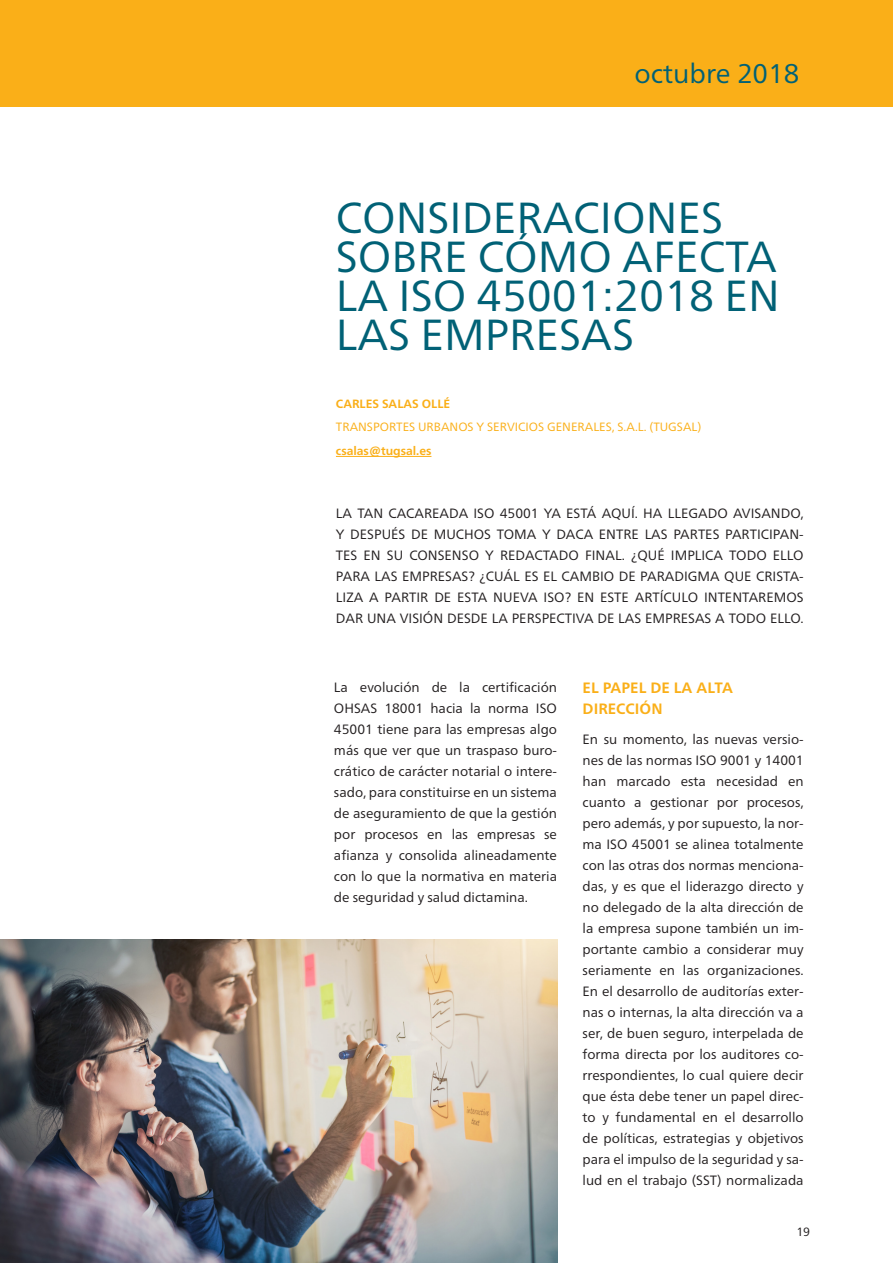
<style>
.page{position:relative;width:893px;height:1263px;background:#fff}
.page>*{position:absolute;margin:0;border:0;box-sizing:border-box;transform-origin:0 0}
._1_TITULO_ARTICULOS{font:43.5px/39px "Frutiger Neue LT Pro";color:#016176}
.t1{font:27px "Frutiger Neue LT Pro";color:#016176}
.t2{font:700 15px/21px "Frutiger Neue LT Pro";letter-spacing:.005em;color:#faaf18}
.t3{font:13.5px/21px "Frutiger Neue LT Pro";color:#231f20;text-align:justify}
._2-AUTOR{font:12px "Frutiger Neue LT Pro";color:#faaf18}
._2-AUTOR-2{font:700 12px "Frutiger Neue LT Pro";color:#faaf18}
.t4{font:12px "Frutiger Neue LT Pro";color:#231f20}
</style>
<div class="page">
<div style="left:0;top:0;width:893px;height:106px;background:#faaf18"></div>
<hr style="left:336px;top:456px;width:95px;height:1px;background:#faaf18">
<img style="left:0;top:939px;width:557px;height:324px">
<h2 class="t1" style="left:634px;top:57px;width:166px">octubre 2018</h2>
<p class="_1_TITULO_ARTICULOS" style="left:336px;top:198px;width:446px">CONSIDERACIONES<br>SOBRE CÓMO AFECTA<br>LA ISO 45001:2018 EN<br>LAS EMPRESAS</p>
<p class="_2-AUTOR-2" style="left:336px;top:396px;width:116px">CARLES SALAS OLLÉ</p>
<p class="_2-AUTOR" style="left:336px;top:419px;width:367px">TRANSPORTES URBANOS Y SERVICIOS GENERALES, S.A.L. (TUGSAL)</p>
<p class="_2-AUTOR-2" style="left:336px;top:444px;width:97px">csalas@tugsal.es</p>
<p class="t3" style="left:336px;top:502px;width:469px">LA TAN CACAREADA ISO 45001 YA ESTÁ AQUÍ. HA LLEGADO AVISANDO, Y DESPUÉS DE MUCHOS TOMA Y DACA ENTRE LAS PARTES PARTICIPAN-TES EN SU CONSENSO Y REDACTADO FINAL. ¿QUÉ IMPLICA TODO ELLO PARA LAS EMPRESAS? ¿CUÁL ES EL CAMBIO DE PARADIGMA QUE CRISTA-LIZA A PARTIR DE ESTA NUEVA ISO? EN ESTE ARTÍCULO INTENTAREMOS DAR UNA VISIÓN DESDE LA PERSPECTIVA DE LAS EMPRESAS A TODO ELLO.</p>
<p class="t3" style="left:334px;top:677px;width:225px">La evolución de la certificación OHSAS 18001 hacia la norma ISO 45001 tiene para las empresas algo más que ver que un traspaso buro&shy;crático de carácter notarial o intere&shy;sado, para constituirse en un sistema de aseguramiento de que la gestión por procesos en las empresas se afianza y consolida alineadamente con lo que la normativa en materia de seguridad y salud dictamina.</p>
<p class="t2" style="left:583px;top:677px;width:152px">EL PAPEL DE LA ALTA<br>DIRECCIÓN</p>
<p class="t3" style="left:583px;top:728px;width:223px">En su momento, las nuevas versio&shy;nes de las normas ISO 9001 y 14001 han marcado esta necesidad en cuanto a gestionar por procesos, pero además, y por supuesto, la nor&shy;ma ISO 45001 se alinea totalmente con las otras dos normas menciona&shy;das, y es que el liderazgo directo y no delegado de la alta dirección de la empresa supone también un im&shy;portante cambio a considerar muy seriamente en las organizaciones.<br>En el desarrollo de auditorías exter&shy;nas o internas, la alta dirección va a ser, de buen seguro, interpelada de forma directa por los auditores co&shy;rrespondientes, lo cual quiere decir que ésta debe tener un papel direc&shy;to y fundamental en el desarrollo de políticas, estrategias y objetivos para el impulso de la seguridad y sa&shy;lud en el trabajo (SST) normalizada</p>
<p class="t4" style="left:796px;top:1224px;width:15px">19</p>
</div>
